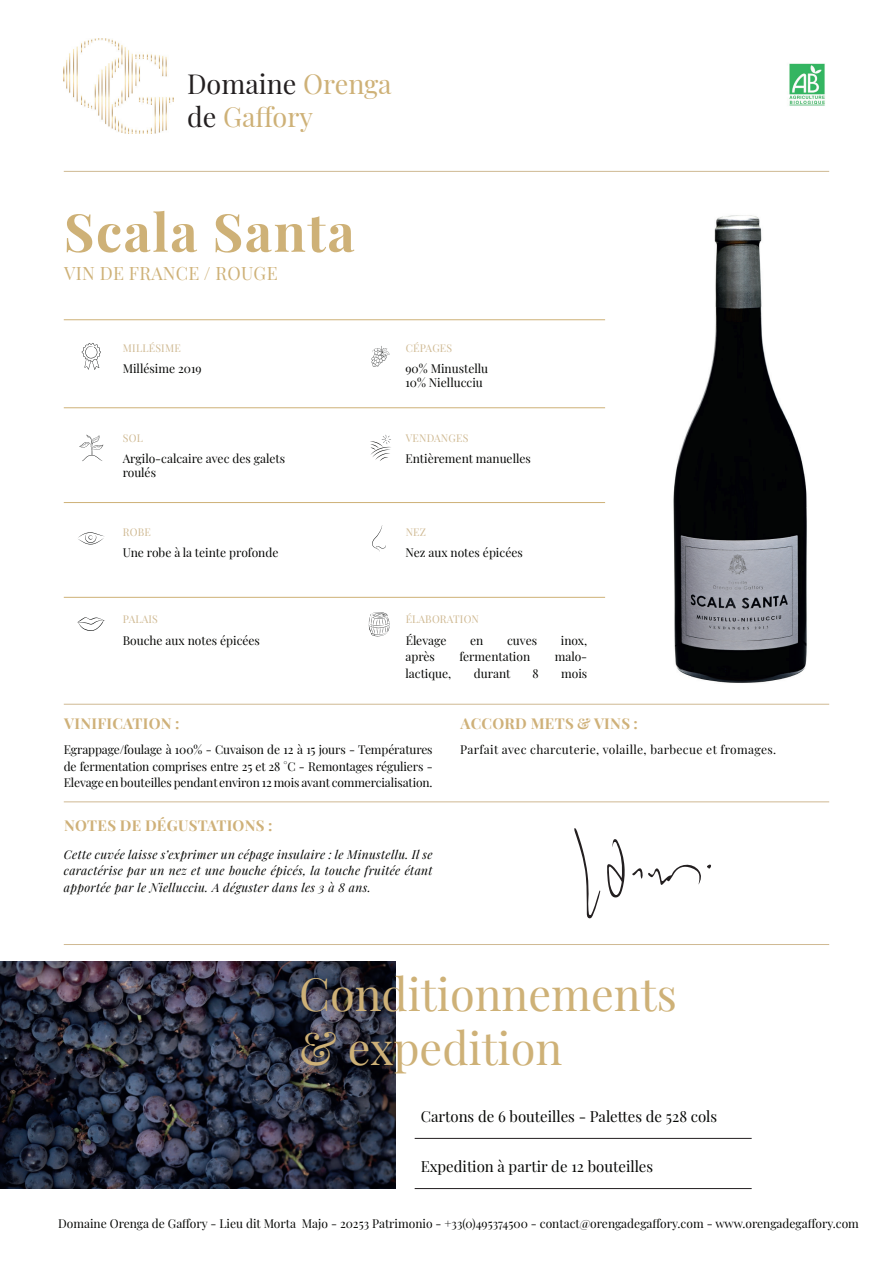
<style>
.page{position:relative;width:893px;height:1263px;background:#fff}
.page>*{position:absolute;margin:0;border:0;box-sizing:border-box;transform-origin:0 0}
.t1{font:700 52.5px "Playfair Display";letter-spacing:.03em;color:#ceb177}
.t2{font:45px/54px "Playfair Display";color:#ceb177}
.t3{font:27px/32.4px "Playfair Display";color:#ceb177}
.t4{font:18px "Playfair Display";letter-spacing:.02em;color:#ceb177}
.t5{font:15px "Playfair Display";color:#040503}
.t6{font:700 15px "Playfair Display";letter-spacing:.02em;color:#cfb179}
.t7{font:12px/16.5px "Playfair Display";color:#040503}
.t8{font:italic 12px/16.5px "Playfair Display";letter-spacing:.03em;color:#040503;text-align:justify}
.t9{font:12px "Playfair Display";letter-spacing:.03em;color:#040503}
.t10{font:10.5px "Playfair Display";letter-spacing:.02em;color:#cfb992}
.s1{color:#231f20}
</style>
<div class="page">
<img style="left:0;top:962px;width:395px;height:226px">
<hr style="left:64px;top:944px;width:765px;height:1px;background:#cfb992">
<img style="left:64px;top:38px;width:109px;height:96px">
<img style="left:789px;top:63px;width:36px;height:43px">
<hr style="left:415px;top:1138px;width:337px;height:1px;background:#231f20">
<hr style="left:415px;top:1188px;width:337px;height:1px;background:#231f20">
<img style="left:618px;top:170px;width:212px;height:513px">
<hr style="left:64px;top:704px;width:765px;height:1px;background:#cfb992">
<hr style="left:64px;top:802px;width:765px;height:1px;background:#cfb992">
<hr style="left:64px;top:407px;width:541px;height:1px;background:#ceb177">
<hr style="left:64px;top:319px;width:541px;height:1px;background:#ceb177">
<hr style="left:64px;top:502px;width:541px;height:1px;background:#ceb177">
<hr style="left:64px;top:597px;width:541px;height:1px;background:#ceb177">
<svg style="left:77px;top:617px;width:28px;height:14px"></svg>
<svg style="left:372px;top:525px;width:14px;height:27px"></svg>
<svg style="left:78px;top:532px;width:27px;height:12px"></svg>
<svg style="left:368px;top:612px;width:22px;height:24px"></svg>
<svg style="left:82px;top:343px;width:19px;height:27px"></svg>
<svg style="left:371px;top:346px;width:19px;height:21px"></svg>
<svg style="left:79px;top:435px;width:24px;height:26px"></svg>
<svg style="left:370px;top:435px;width:21px;height:26px"></svg>
<hr style="left:64px;top:171px;width:765px;height:1px;background:#cfb992">
<svg style="left:607px;top:839px;width:18px;height:58px"></svg>
<svg style="left:574px;top:828px;width:26px;height:91px"></svg>
<svg style="left:632px;top:864px;width:79px;height:21px"></svg>
<h3 class="t3" style="left:187px;top:66px;width:206px"><span class="s1">Domaine</span> Orenga <span class="s1">de</span> Gaffory</h3>
<h1 class="t1" style="left:64px;top:191px;width:292px">Scala Santa</h1>
<h3 class="t4" style="left:64px;top:259px;width:215px">VIN DE FRANCE / ROUGE</h3>
<p class="t10" style="left:123px;top:339px;width:59px">MILLÉSIME</p>
<p class="t10" style="left:406px;top:339px;width:48px">CÉPAGES</p>
<p class="t7" style="left:123px;top:359px;width:80px">Millésime 2019</p>
<p class="t7" style="left:405px;top:360px;width:84px;line-height:14.4px">90% Minustellu<br>10% Niellucciu</p>
<p class="t10" style="left:123px;top:429px;width:21px">SOL</p>
<p class="t10" style="left:406px;top:429px;width:64px">VENDANGES</p>
<p class="t7" style="left:123px;top:450px;width:164px;line-height:14.4px">Argilo-calcaire avec des galets roulés</p>
<p class="t7" style="left:405px;top:449px;width:127px">Entièrement manuelles</p>
<p class="t10" style="left:123px;top:524px;width:29px">ROBE</p>
<p class="t10" style="left:406px;top:524px;width:22px">NEZ</p>
<p class="t7" style="left:123px;top:544px;width:157px">Une robe à la teinte profonde</p>
<p class="t7" style="left:405px;top:544px;width:119px">Nez aux notes épicées</p>
<p class="t10" style="left:123px;top:611px;width:36px">PALAIS</p>
<p class="t10" style="left:406px;top:611px;width:75px">ÉLABORATION</p>
<p class="t7" style="left:123px;top:631px;width:139px">Bouche aux notes épicées</p>
<p class="t7" style="left:406px;top:631px;width:42px">Élevage</p>
<p class="t7" style="left:470px;top:631px;width:15px">en</p>
<p class="t7" style="left:507px;top:631px;width:31px">cuves</p>
<p class="t7" style="left:561px;top:631px;width:28px">inox,</p>
<p class="t7" style="left:405px;top:647px;width:31px">après</p>
<p class="t7" style="left:459px;top:647px;width:72px">fermentation</p>
<p class="t7" style="left:555px;top:647px;width:34px">malo-</p>
<p class="t7" style="left:405px;top:664px;width:47px">lactique,</p>
<p class="t7" style="left:474px;top:664px;width:38px">durant</p>
<p class="t7" style="left:533px;top:664px;width:8px">8</p>
<p class="t7" style="left:561px;top:664px;width:28px">mois</p>
<p class="t6" style="left:64px;top:711px;width:117px">VINIFICATION :</p>
<p class="t6" style="left:461px;top:711px;width:179px">ACCORD METS &amp; VINS :</p>
<p class="t7" style="left:64px;top:740px;width:370px;text-align:justify">Egrappage/foulage à 100% - Cuvaison de 12 à 15 jours - Températures de fermentation comprises entre 25 et 28 °C - Remontages réguliers - Elevage en bouteilles pendant environ 12 mois avant commercialisation.</p>
<p class="t6" style="left:64px;top:814px;width:210px">NOTES DE DÉGUSTATIONS :</p>
<p class="t8" style="left:64px;top:845px;width:370px">Cette cuvée laisse s’exprimer un cépage insulaire : le Minustellu. Il se caractérise par un nez et une bouche épicés, la touche fruitée étant apportée par le Niellucciu. A déguster dans les 3 à 8 ans.</p>
<p class="t9" style="left:460px;top:740px;width:317px">Parfait avec charcuterie, volaille, barbecue et fromages.</p>
<h2 class="t2" style="left:299px;top:963px;width:379px">Conditionnements &amp; expedition</h2>
<p class="t5" style="left:421px;top:1105px;width:298px">Cartons de 6 bouteilles - Palettes de 528 cols</p>
<p class="t5" style="left:421px;top:1155px;width:234px">Expedition à partir de 12 bouteilles</p>
<p class="t7" style="left:58px;top:1214px;width:802px">Domaine Orenga de Gaffory - Lieu dit Morta Majo - 20253 Patrimonio - +33(0)495374500 - contact@orengadegaffory.com - www.orengadegaffory.com</p>
</div>
